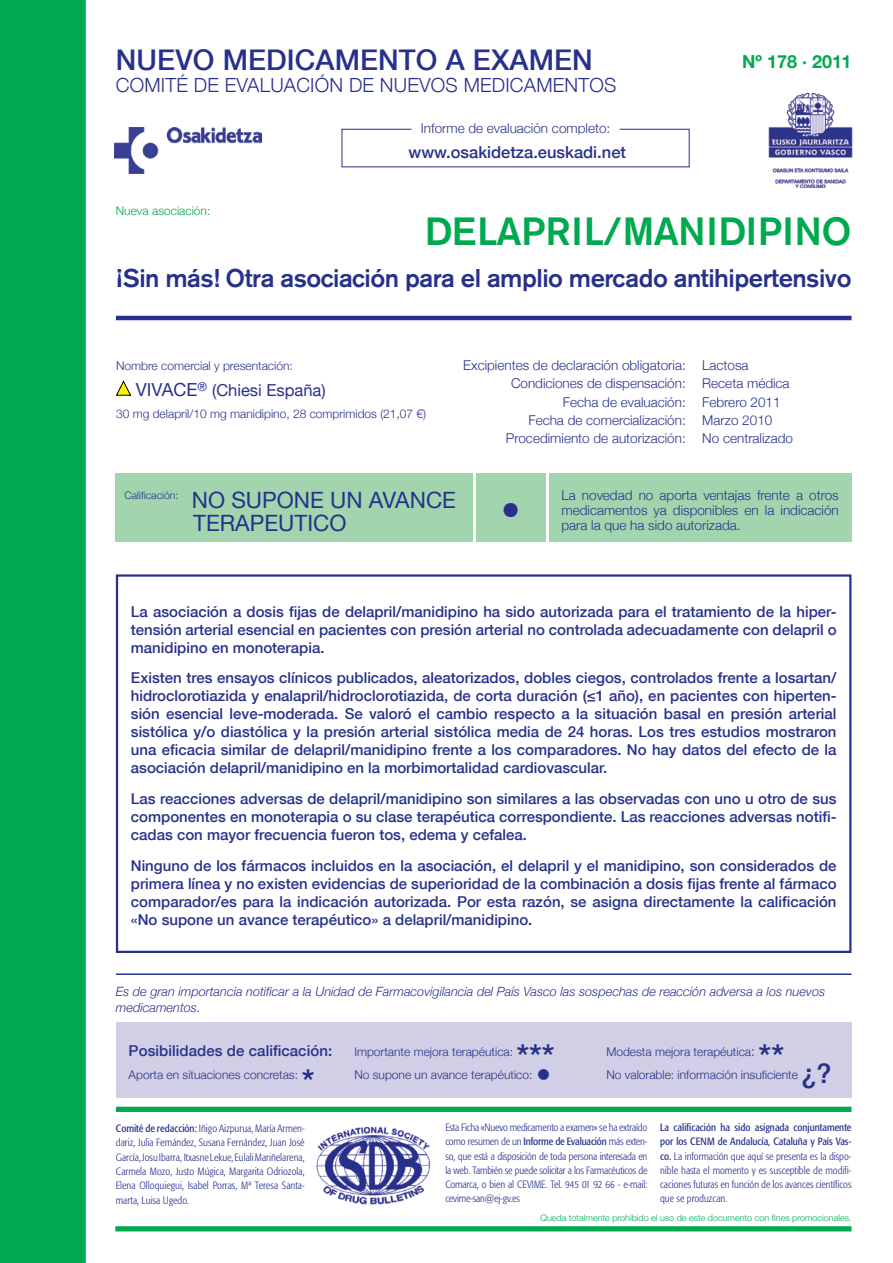
<style>
.page{position:relative;width:893px;height:1263px;background:#fff}
.page>*{position:absolute;margin:0;border:0;box-sizing:border-box;transform-origin:0 0}
.t1{font:500 39px "Akzidenz Grotesk BE";color:#00a94f}
.t2{font:500 34.5px "Helvetica Neue";color:#27318b}
.t3{font:500 28.5px "Helvetica Neue";letter-spacing:.005em;color:#27318b}
.t4{font:500 27px "Helvetica Neue";color:#27318b}
.t5{font:500 25.5px "Akzidenz Grotesk BE";letter-spacing:-.02em;color:#27318b}
.t6{font:22.5px/22.5px "Helvetica Neue";color:#27318b}
.t7{font:300 19.5px "Helvetica Neue";letter-spacing:.01em;color:#27318b}
.t8{font:700 18px "Helvetica Neue";color:#00a94f}
.t9{font:500 16.5px "Helvetica Neue";color:#27318b}
.t10{font:16.5px "Helvetica Neue";color:#27318b}
.t11{font:500 15px/18px "Helvetica Neue";color:#27318b;text-align:justify}
.t12{font:300 13.5px/15px "Helvetica Neue";color:#27318b;text-align:justify}
.t13{font:italic 300 12.75px/15.3px "Helvetica Neue";color:#27318b}
.t14{font:300 12px "Helvetica Neue";color:#27318b}
.t15{font:300 12px "Helvetica Neue";color:#00a94f}
.t16{font:300 condensed 10.5px/14.2px "Formata";color:#27318b;text-align:justify}
.t17{font:300 10.5px "Helvetica Neue";color:#27318b}
.t18{font:300 9px "Helvetica Neue";color:#00a94f}
.s1{font-size:18px}
.s2{font-size:13.5px}
.s3{font-weight:500;font-size:30px}
.s4{font-weight:400}
</style>
<div class="page">
<div style="left:0;top:0;width:86px;height:1263px;background:#00a94f"></div>
<img style="left:115px;top:128px;width:146px;height:45px">
<img style="left:768px;top:94px;width:85px;height:94px">
<hr style="left:116px;top:316px;width:735px;height:4px;background:#27318b">
<div style="left:116px;top:473px;width:357px;height:68px;background:#a2d5ae"></div>
<div style="left:549px;top:473px;width:302px;height:68px;background:#a2d5ae"></div>
<div style="left:476px;top:473px;width:70px;height:68px;background:#a2d5ae"></div>
<div style="left:115px;top:1226px;width:736px;height:5px;background:#00a94f"></div>
<div style="left:116px;top:1107px;width:735px;height:5px;background:#00a94f"></div>
<div style="left:116px;top:1023px;width:735px;height:75px;background:#d0cfe6"></div>
<hr style="left:116px;top:973px;width:735px;height:2px;background:#27318b">
<div style="left:116px;top:574px;width:735px;height:379px;border:2px solid #27318b"></div>
<img style="left:316px;top:1126px;width:115px;height:79px">
<svg style="left:116px;top:380px;width:15px;height:16px"></svg>
<p class="t3" style="left:116px;top:42px;width:478px">NUEVO MEDICAMENTO A EXAMEN</p>
<p class="t7" style="left:116px;top:73px;width:502px">COMITÉ DE EVALUACIÓN DE NUEVOS MEDICAMENTOS</p>
<p class="t12" style="left:421px;top:121px;width:191px">Informe de evaluación completo:</p>
<p class="t9" style="left:409px;top:142px;width:219px">www.osakidetza.euskadi.net</p>
<p class="t8" style="left:742px;top:50px;width:111px">Nº 178 · 2011</p>
<p class="t15" style="left:116px;top:203px;width:96px">Nueva asociación:</p>
<p class="t1" style="left:425px;top:207px;width:428px">DELAPRIL/MANIDIPINO</p>
<p class="t5" style="left:117px;top:263px;width:736px">¡Sin más! Otra asociación para el amplio mercado antihipertensivo</p>
<p class="t14" style="left:116px;top:358px;width:178px">Nombre comercial y presentación:</p>
<p class="t10" style="left:136px;top:380px;width:191px"><span class="s1">VIVACE</span><sup>®</sup> (Chiesi España)</p>
<p class="t14" style="left:116px;top:407px;width:312px">30 mg delapril/10 mg manidipino, 28 comprimidos (21,07 €)</p>
<p class="t12" style="left:463px;top:357px;width:287px">Excipientes de declaración obligatoria: Lactosa</p>
<p class="t12" style="left:511px;top:376px;width:280px">Condiciones de dispensación: Receta médica</p>
<p class="t12" style="left:563px;top:394px;width:219px">Fecha de evaluación: Febrero 2011</p>
<p class="t12" style="left:528px;top:412px;width:245px">Fecha de comercialización: Marzo 2010</p>
<p class="t12" style="left:506px;top:431px;width:289px">Procedimiento de autorización: No centralizado</p>
<p class="t17" style="left:124px;top:489px;width:56px">Calificación:</p>
<p class="t6" style="left:192px;top:488px;width:266px">NO SUPONE UN AVANCE<br>TERAPEUTICO</p>
<p class="t12" style="left:561px;top:487px;width:279px">La novedad no aporta ventajas frente a otros medicamentos ya disponibles en la indicación para la que ha sido autorizada.</p>
<p class="t11" style="left:131px;top:602px;width:707px">La asociación a dosis fijas de delapril/manidipino ha sido autorizada para el tratamiento de la hiper&shy;tensión arterial esencial en pacientes con presión arterial no controlada adecuadamente con delapril o manidipino en monoterapia.</p>
<p class="t11" style="left:131px;top:669px;width:707px">Existen tres ensayos clínicos publicados, aleatorizados, dobles ciegos, controlados frente a losartan/ hidroclorotiazida y enalapril/hidroclorotiazida, de corta duración (≤1 año), en pacientes con hiperten&shy;sión esencial leve-moderada. Se valoró el cambio respecto a la situación basal en presión arterial sistólica y/o diastólica y la presión arterial sistólica media de 24 horas. Los tres estudios mostraron una eficacia similar de delapril/manidipino frente a los comparadores. No hay datos del efecto de la asociación delapril/manidipino en la morbimortalidad cardiovascular.</p>
<p class="t11" style="left:131px;top:790px;width:707px">Las reacciones adversas de delapril/manidipino son similares a las observadas con uno u otro de sus componentes en monoterapia o su clase terapéutica correspondiente. Las reacciones adversas notifi&shy;cadas con mayor frecuencia fueron tos, edema y cefalea.</p>
<p class="t11" style="left:131px;top:856px;width:707px">Ninguno de los fármacos incluidos en la asociación, el delapril y el manidipino, son considerados de primera línea y no existen evidencias de superioridad de la combinación a dosis fijas frente al fármaco comparador/es para la indicación autorizada. Por esta razón, se asigna directamente la calificación «No supone un avance terapéutico» a delapril/manidipino.</p>
<p class="t13" style="left:116px;top:984px;width:711px">Es de gran importancia notificar a la Unidad de Farmacovigilancia del País Vasco las sospechas de reacción adversa a los nuevos medicamentos.</p>
<p class="t11" style="left:129px;top:1041px;width:205px">Posibilidades de calificación:</p>
<p class="t14" style="left:354px;top:1044px;width:160px">Importante mejora terapéutica:</p>
<p class="t2" style="left:516px;top:1036px;width:40px">***</p>
<p class="t14" style="left:606px;top:1044px;width:150px">Modesta mejora terapéutica<span class="s2">:</span></p>
<p class="t2" style="left:759px;top:1036px;width:27px">**</p>
<p class="t14" style="left:129px;top:1067px;width:171px">Aporta en situaciones concretas:</p>
<p class="t2" style="left:302px;top:1061px;width:14px">*</p>
<p class="t14" style="left:354px;top:1067px;width:445px">No supone un avance terapéutico: <span class="s3">•</span> No valorable: información insuficiente</p>
<p class="t4" style="left:801px;top:1058px;width:32px">¿?</p>
<p class="t16" style="left:116px;top:1121px;width:190px"><span class="s4">Comité de redacción:</span> Iñigo Aizpurua, María Armen&shy;dariz, Julia Fernández, Susana Fernández, Juan José García, Josu Ibarra, Itxasne Lekue, Eulali Mariñelarena, Carmela Mozo, Justo Múgica, Margarita Odriozola, Elena Olloquiegui, Isabel Porras, Mª Teresa Santa&shy;marta, Luisa Ugedo.</p>
<p class="t16" style="left:445px;top:1120px;width:204px">Esta Ficha «Nuevo medicamento a examen» se ha extraído como resumen de un <span class="s4">Informe de Evaluación</span> más exten&shy;so, que está a disposición de toda persona interesada en la web. También se puede solicitar a los Farmacéuticos de Comarca, o bien al CEVIME. Tel. 945 01 92 66 - e-mail: cevime-san@ej-gv.es</p>
<p class="t16" style="left:660px;top:1120px;width:193px"><span class="s4">La calificación ha sido asignada conjuntamente por los CENM de Andalucía, Cataluña y País Vas&shy;co.</span> La información que aquí se presenta es la dispo&shy;nible hasta el momento y es susceptible de modifi&shy;caciones futuras en función de los avances científicos que se produzcan.</p>
<p class="t18" style="left:540px;top:1212px;width:313px">Queda totalmente prohibido el uso de este documento con fines promocionales.</p>
</div>
